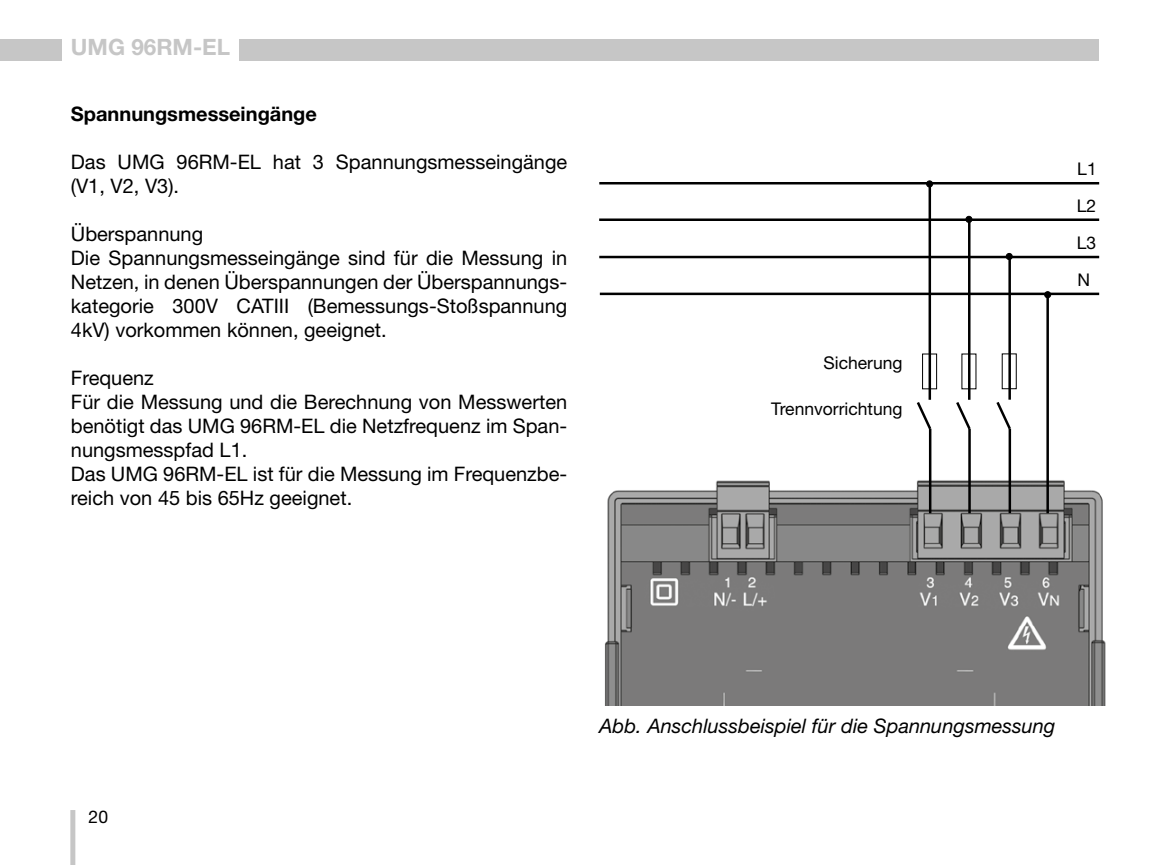
<style>
.page{position:relative;width:1170px;height:865px;background:#fff}
.page>*{position:absolute;margin:0;border:0;box-sizing:border-box;transform-origin:0 0}
.t1{font:700 22.5px "Helvetica Neue LT Pro";color:#c6c6c6}
.t2{font:20px/24px "Helvetica Neue LT Pro";color:#000}
.t3{font:italic 20px "Helvetica Neue LT Pro";color:#000}
.t4{font:700 20px "Helvetica Neue LT Pro";color:#000}
.t5{font:17.5px/37.2px "Helvetica Neue LT Pro";color:#000;text-align:justify}
</style>
<div class="page">
<div style="left:70px;top:810px;width:5px;height:55px;background:#c6c6c6"></div>
<div style="left:240px;top:39px;width:858px;height:21px;background:#c6c6c6"></div>
<div style="left:0;top:39px;width:62px;height:21px;background:#c6c6c6"></div>
<img style="left:604px;top:462px;width:502px;height:243px">
<hr style="left:599px;top:218px;width:500px;height:3px;background:#000">
<hr style="left:599px;top:256px;width:500px;height:2px;background:#000">
<hr style="left:599px;top:292px;width:500px;height:3px;background:#000">
<hr style="left:599px;top:182px;width:500px;height:2px;background:#000">
<div style="left:1044px;top:291px;width:6px;height:7px;border:1px solid #000;border-radius:50%"></div>
<hr style="left:1046px;top:294px;width:2px;height:219px;background:#000">
<div style="left:922px;top:354px;width:14px;height:35px;border:1px solid #000"></div>
<hr style="left:928px;top:183px;width:2px;height:217px;background:#000">
<div style="left:926px;top:180px;width:6px;height:7px;border:1px solid #000;border-radius:50%"></div>
<hr style="left:928px;top:429px;width:3px;height:84px;background:#000">
<svg style="left:916px;top:399px;width:16px;height:33px"></svg>
<hr style="left:967px;top:221px;width:3px;height:179px;background:#000">
<div style="left:965px;top:216px;width:7px;height:7px;border:1px solid #000;border-radius:50%"></div>
<hr style="left:968px;top:429px;width:2px;height:84px;background:#000">
<svg style="left:956px;top:399px;width:15px;height:33px"></svg>
<hr style="left:1008px;top:257px;width:2px;height:142px;background:#000">
<div style="left:1005px;top:253px;width:7px;height:7px;border:1px solid #000;border-radius:50%"></div>
<hr style="left:1008px;top:429px;width:2px;height:84px;background:#000">
<svg style="left:996px;top:399px;width:16px;height:33px"></svg>
<p class="t1" style="left:71px;top:33px;width:161px">UMG 96RM-EL</p>
<p class="t4" style="left:71px;top:101px;width:247px">Spannungsmesseingänge</p>
<p class="t2" style="left:71px;top:149px;width:498px">Das UMG 96RM-EL hat 3 Spannungsmesseingänge (V1, V2, V3).</p>
<p class="t2" style="left:71px;top:221px;width:498px">Überspannung<br>Die Spannungsmesseingänge sind für die Messung in Netzen, in denen Überspannungen der Überspannungs&shy;kategorie 300V CATIII (Bemessungs-Stoßspannung 4kV) vorkommen können, geeignet.</p>
<p class="t2" style="left:71px;top:365px;width:498px">Frequenz<br>Für die Messung und die Berechnung von Messwerten benötigt das UMG 96RM-EL die Netzfrequenz im Span&shy;nungsmesspfad L1.<br>Das UMG 96RM-EL ist für die Messung im Frequenzbe&shy;reich von 45 bis 65Hz geeignet.</p>
<p class="t5" style="left:823px;top:343px;width:81px">Sicherung</p>
<p class="t5" style="left:771px;top:389px;width:133px">Trennvorrichtung</p>
<p class="t5" style="left:1077px;top:150px;width:21px">L1</p>
<p class="t5" style="left:1076px;top:186px;width:21px">L2<br>L3<br>N</p>
<p class="t5" style="left:89px;top:797px;width:21px">20</p>
<p class="t3" style="left:599px;top:713px;width:457px">Abb. Anschlussbeispiel für die Spannungsmessung</p>
</div>
